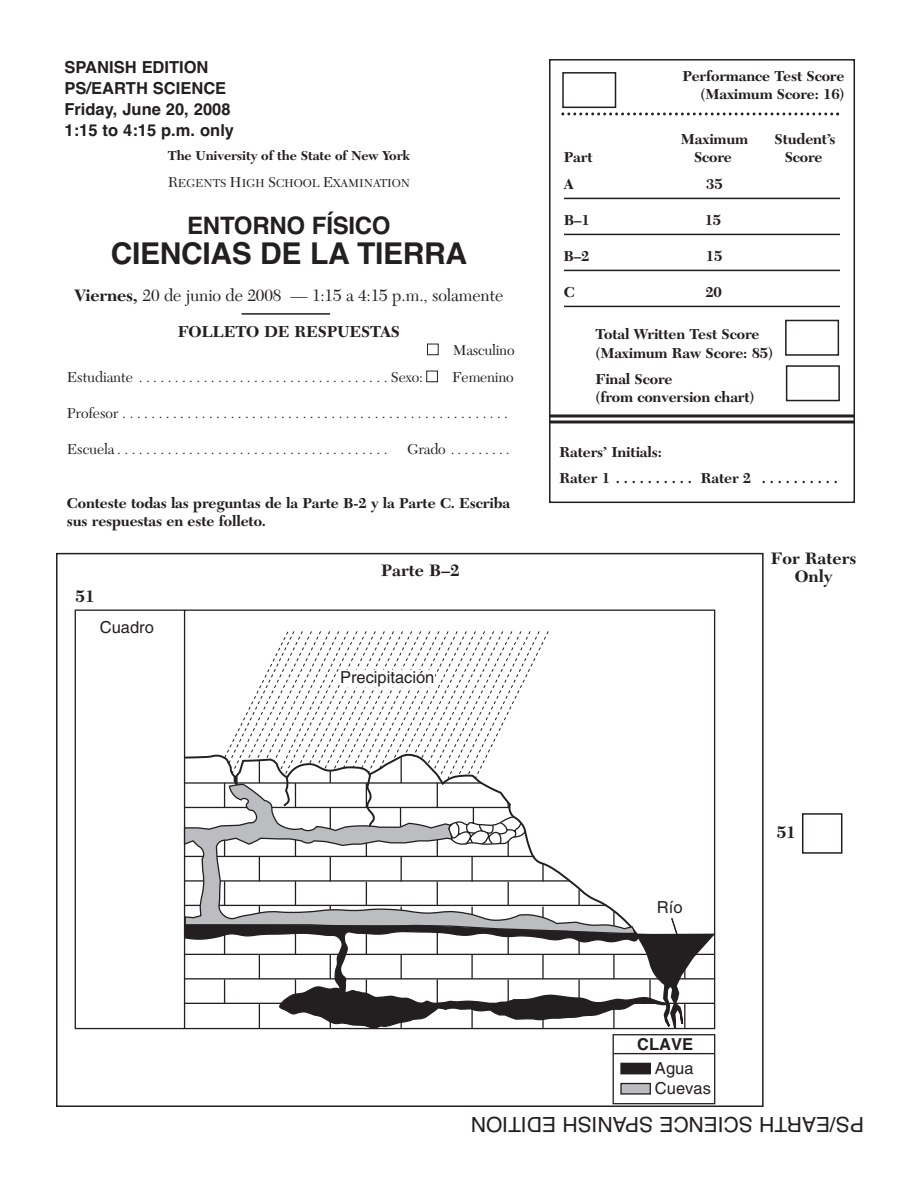
<style>
.page{position:relative;width:918px;height:1188px;background:#fff}
.page>*{position:absolute;margin:0;border:0;box-sizing:border-box;transform-origin:0 0}
.t1{font:30px "Helvetica Bold TT";letter-spacing:-.01em;color:#231f20}
.t2{font:24px "Helvetica Bold TT";letter-spacing:-.01em;color:#231f20}
.t3{font:21px "Helvetica";color:#231f20}
.t4{font:17.25px "New Caledonia";letter-spacing:-.01em;color:#231f20}
.t5{font:700 17.25px/18px "New Caledonia";color:#231f20;text-align:center}
.t6{font:700 16.5px/21px "Helvetica";color:#231f20}
.t7{font:16.5px "Helvetica";color:#231f20}
.t8{font:700 16.5px "New Caledonia";letter-spacing:-.01em;color:#231f20}
.t9{font:700 15px/18px "New Caledonia";letter-spacing:-.01em;color:#231f20}
.t10{font:15px "New Caledonia";letter-spacing:-.01em;color:#231f20}
.t11{font:700 13.5px "New Caledonia";letter-spacing:-.01em;color:#231f20}
.t12{font:12px "New Caledonia";letter-spacing:-.01em;color:#231f20}
.s1{font-size:15px}
.s2{font-weight:700}
.s3{font-family:"Monotype Sorts";color:#fff}
</style>
<div class="page">
<div style="left:549px;top:59px;width:306px;height:444px;border:2px solid #231f20"></div>
<hr style="left:564px;top:198px;width:276px;height:1px;background:#231f20">
<hr style="left:564px;top:234px;width:276px;height:1px;background:#231f20">
<hr style="left:564px;top:270px;width:276px;height:1px;background:#231f20">
<hr style="left:564px;top:306px;width:276px;height:1px;background:#231f20">
<div style="left:562px;top:72px;width:54px;height:36px;border:2px solid #231f20"></div>
<div style="left:785px;top:320px;width:54px;height:36px;border:2px solid #231f20"></div>
<div style="left:786px;top:365px;width:54px;height:36px;border:2px solid #231f20"></div>
<svg style="left:561px;top:112px;width:278px;height:3px"></svg>
<hr style="left:550px;top:420px;width:305px;height:3px;background:#231f20">
<hr style="left:550px;top:414px;width:305px;height:3px;background:#231f20">
<div style="left:802px;top:813px;width:40px;height:41px;border:2px solid #231f20"></div>
<hr style="left:242px;top:313px;width:88px;height:2px;background:#231f20">
<svg style="left:75px;top:610px;width:640px;height:420px"></svg>
<div style="left:621px;top:1063px;width:29px;height:11px;background:#231f20"></div>
<div style="left:620px;top:1063px;width:31px;height:11px;border:1px solid #231f20"></div>
<svg style="left:183px;top:783px;width:454px;height:134px"></svg>
<svg style="left:183px;top:917px;width:532px;height:129px"></svg>
<div style="left:613px;top:1034px;width:102px;height:70px;border:1px solid #231f20"></div>
<div style="left:621px;top:1084px;width:29px;height:10px;background:#bcbdc0"></div>
<div style="left:620px;top:1083px;width:31px;height:12px;border:1px solid #231f20"></div>
<hr style="left:613px;top:1053px;width:101px;height:1px;background:#231f20">
<svg style="left:183px;top:631px;width:328px;height:178px"></svg>
<p class="t6" style="left:64px;top:57px;width:171px">SPANISH EDITION<br>PS/EARTH SCIENCE<br>Friday, June 20, 2008<br>1:15 to 4:15 p.m. only</p>
<p class="t11" style="left:168px;top:150px;width:244px">The University of the State of New York</p>
<p class="t12" style="left:168px;top:178px;width:244px"><span class="s1">R</span>EGENTS <span class="s1">H</span>IGH <span class="s1">S</span>CHOOL <span class="s1">E</span>XAMINATION</p>
<h2 class="t2" style="left:187px;top:211px;width:205px">ENTORNO FÍSICO</h2>
<h1 class="t1" style="left:111px;top:236px;width:358px">CIENCIAS DE LA TIERRA</h1>
<p class="t4" style="left:75px;top:288px;width:430px"><span class="s2">Viernes,</span> 20 de junio de 2008 — 1:15 a 4:15 p.m., solamente</p>
<p class="t8" style="left:178px;top:325px;width:224px">FOLLETO DE RESPUESTAS</p>
<p class="t10" style="left:67px;top:371px;width:448px">Estudiante ...................................Sexo:<span class="s3">■</span> Femenino</p>
<p class="t10" style="left:67px;top:407px;width:443px">Profesor......................................................</p>
<p class="t10" style="left:67px;top:443px;width:322px">Escuela......................................</p>
<p class="t10" style="left:407px;top:443px;width:104px">Grado .........</p>
<p class="t10" style="left:427px;top:344px;width:89px"><span class="s3">■</span> Masculino</p>
<p class="t9" style="left:67px;top:495px;width:445px">Conteste todas las preguntas de la Parte B-2 y la Parte C. Escriba sus respuestas en este folleto.</p>
<p class="t5" style="left:76px;top:589px;width:21px">51</p>
<p class="t7" style="left:100px;top:621px;width:56px">Cuadro</p>
<p class="t5" style="left:381px;top:563px;width:80px">Parte B–2</p>
<p class="t7" style="left:340px;top:671px;width:96px">Precipitación</p>
<p class="t9" style="left:682px;top:68px;width:164px;text-align:right">Performance Test Score (Maximum Score: 16)</p>
<p class="t9" style="left:681px;top:131px;width:69px">Maximum</p>
<p class="t9" style="left:775px;top:131px;width:62px">Student’s</p>
<p class="t9" style="left:564px;top:149px;width:30px">Part</p>
<p class="t9" style="left:694px;top:149px;width:39px">Score</p>
<p class="t9" style="left:785px;top:149px;width:39px">Score</p>
<p class="t9" style="left:564px;top:176px;width:12px">A</p>
<p class="t9" style="left:706px;top:176px;width:18px">35</p>
<p class="t9" style="left:564px;top:212px;width:28px">B–1</p>
<p class="t9" style="left:705px;top:212px;width:18px">15</p>
<p class="t9" style="left:563px;top:248px;width:28px">B–2</p>
<p class="t9" style="left:706px;top:248px;width:18px">15</p>
<p class="t9" style="left:564px;top:284px;width:13px">C</p>
<p class="t9" style="left:705px;top:284px;width:18px">20</p>
<p class="t9" style="left:596px;top:326px;width:179px;line-height:19.5px">Total Written Test Score (Maximum Raw Score: 85)</p>
<p class="t9" style="left:596px;top:371px;width:161px">Final Score<br>(from conversion chart)</p>
<p class="t9" style="left:560px;top:441px;width:280px;line-height:25.5px">Raters’ Initials:<br>Rater1 .......... Rater2 ..........</p>
<p class="t5" style="left:771px;top:551px;width:87px">For Raters<br>Only</p>
<p class="t7" style="left:657px;top:901px;width:27px">Río</p>
<p class="t6" style="left:637px;top:1033px;width:57px">CLAVE</p>
<p class="t7" style="left:655px;top:1062px;width:40px">Agua</p>
<p class="t5" style="left:777px;top:825px;width:21px">51</p>
<p class="t7" style="left:655px;top:1083px;width:57px">Cuevas</p>
<h3 class="t3" style="left:864px;top:1137px;width:395px;rotate:-180deg">P S E/ A R T H S C EI N C E S AP N SI H E D TI OI N</h3>
</div>
